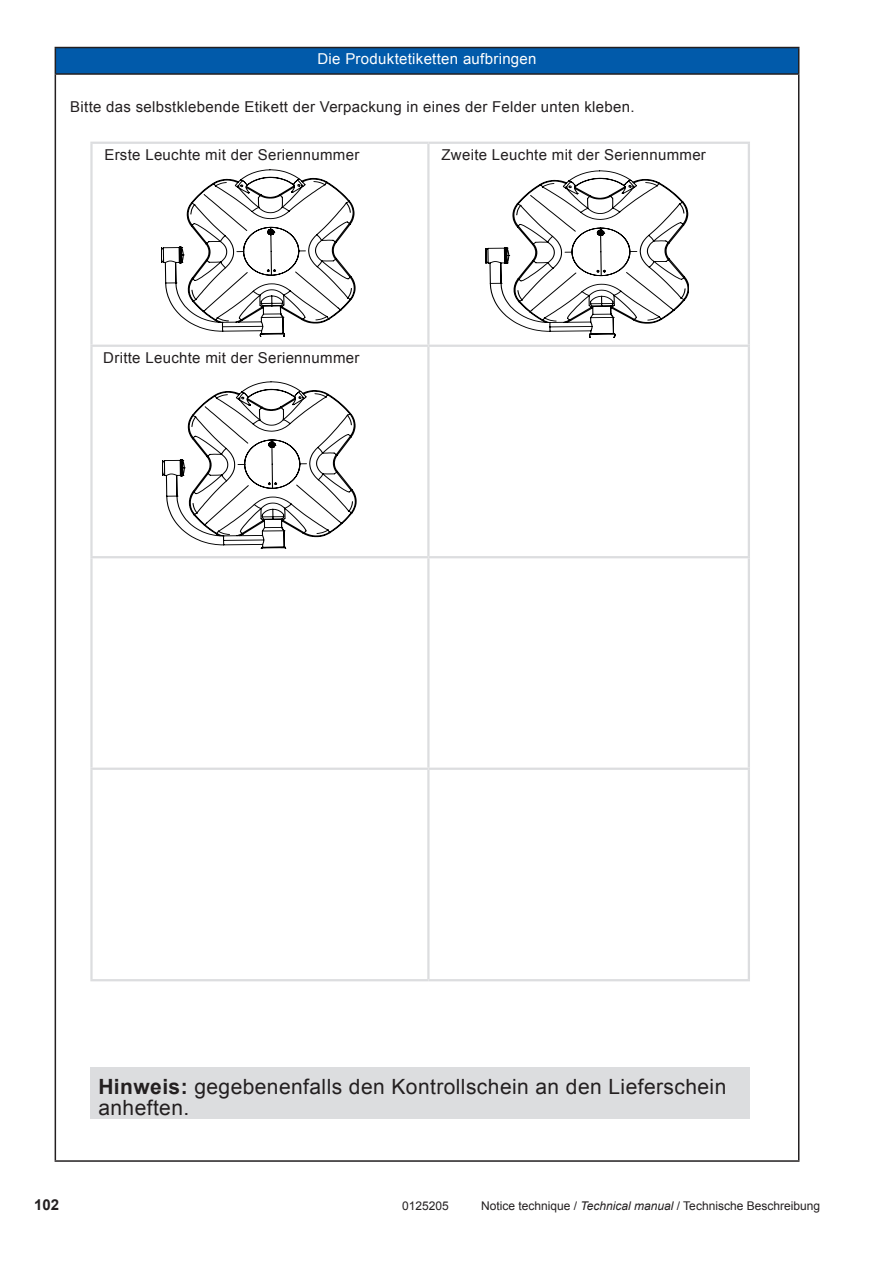
<style>
.page{position:relative;width:893px;height:1263px;background:#fff}
.page>*{position:absolute;margin:0;border:0;box-sizing:border-box;transform-origin:0 0}
.WARNING-roman_10_14p{font:21px/21px "Arial";letter-spacing:.02em;color:#231f20}
.COPY-roman_10_14pt{font:15px "Arial";letter-spacing:.02em;color:#231f20}
.COPY-roman_10_14pt-2{font:15px "Arial";letter-spacing:.02em;color:#fff}
.t1{font:700 15px "Arial";color:#231f20}
.t2{font:12px "Arial";color:#231f20}
.s1{font-weight:700}
.s2{font-style:italic}
</style>
<div class="page">
<div style="left:55px;top:48px;width:744px;height:26px;background:#015aaa"></div>
<hr style="left:55px;top:47px;width:744px;height:1px;background:#231f20">
<svg style="left:55px;top:48px;width:1px;height:25px"></svg>
<hr style="left:55px;top:73px;width:744px;height:2px;background:#231f20">
<hr style="left:55px;top:75px;width:1px;height:1085px;background:#231f20">
<hr style="left:55px;top:1160px;width:744px;height:2px;background:#231f20">
<svg style="left:798px;top:48px;width:1px;height:25px"></svg>
<hr style="left:798px;top:75px;width:1px;height:1085px;background:#231f20">
<hr style="left:90px;top:142px;width:338px;height:2px;background:#dcdddf">
<hr style="left:428px;top:142px;width:322px;height:2px;background:#dcdddf">
<hr style="left:427px;top:144px;width:3px;height:201px;background:#dcdddf">
<hr style="left:90px;top:345px;width:338px;height:2px;background:#dcdddf">
<hr style="left:428px;top:345px;width:322px;height:2px;background:#dcdddf">
<hr style="left:427px;top:347px;width:3px;height:209px;background:#dcdddf">
<hr style="left:90px;top:556px;width:338px;height:2px;background:#dcdddf">
<hr style="left:428px;top:556px;width:322px;height:2px;background:#dcdddf">
<hr style="left:427px;top:558px;width:3px;height:210px;background:#dcdddf">
<hr style="left:90px;top:768px;width:338px;height:2px;background:#dcdddf">
<hr style="left:428px;top:768px;width:322px;height:2px;background:#dcdddf">
<hr style="left:427px;top:770px;width:3px;height:209px;background:#dcdddf">
<hr style="left:90px;top:979px;width:338px;height:2px;background:#dcdddf">
<hr style="left:428px;top:979px;width:322px;height:2px;background:#dcdddf">
<hr style="left:90px;top:144px;width:3px;height:201px;background:#dcdddf">
<hr style="left:748px;top:144px;width:2px;height:201px;background:#dcdddf">
<hr style="left:90px;top:347px;width:3px;height:209px;background:#dcdddf">
<hr style="left:748px;top:347px;width:2px;height:209px;background:#dcdddf">
<hr style="left:90px;top:558px;width:3px;height:210px;background:#dcdddf">
<hr style="left:748px;top:558px;width:2px;height:210px;background:#dcdddf">
<hr style="left:90px;top:770px;width:3px;height:209px;background:#dcdddf">
<hr style="left:748px;top:770px;width:2px;height:209px;background:#dcdddf">
<svg style="left:161px;top:170px;width:194px;height:167px"></svg>
<svg style="left:486px;top:171px;width:203px;height:167px"></svg>
<svg style="left:162px;top:382px;width:194px;height:167px"></svg>
<div style="left:90px;top:1067px;width:659px;height:51px;background:#dcdddf"></div>
<p class="COPY-roman_10_14pt-2" style="left:317px;top:49px;width:221px">Die Produktetiketten aufbringen</p>
<p class="COPY-roman_10_14pt" style="left:70px;top:97px;width:566px">Bitte das selbstklebende Etikett der Verpackung in eines der Felder unten kleben.</p>
<p class="COPY-roman_10_14pt" style="left:104px;top:145px;width:256px">Erste Leuchte mit der Seriennummer</p>
<p class="COPY-roman_10_14pt" style="left:441px;top:145px;width:266px">Zweite Leuchte mit der Seriennummer</p>
<p class="COPY-roman_10_14pt" style="left:103px;top:347px;width:258px">Dritte Leuchte mit der Seriennummer</p>
<p class="WARNING-roman_10_14p" style="left:98px;top:1076px;width:629px"><span class="s1">Hinweis:</span> gegebenenfalls den Kontrollschein an den Lieferschein anheften.</p>
<p class="t1" style="left:34px;top:1195px;width:27px">102</p>
<p class="t2" style="left:402px;top:1198px;width:48px">0125205</p>
<p class="t2" style="left:481px;top:1198px;width:340px">Notice technique / <span class="s2">Technical manual</span> / Technische Beschreibung</p>
</div>
